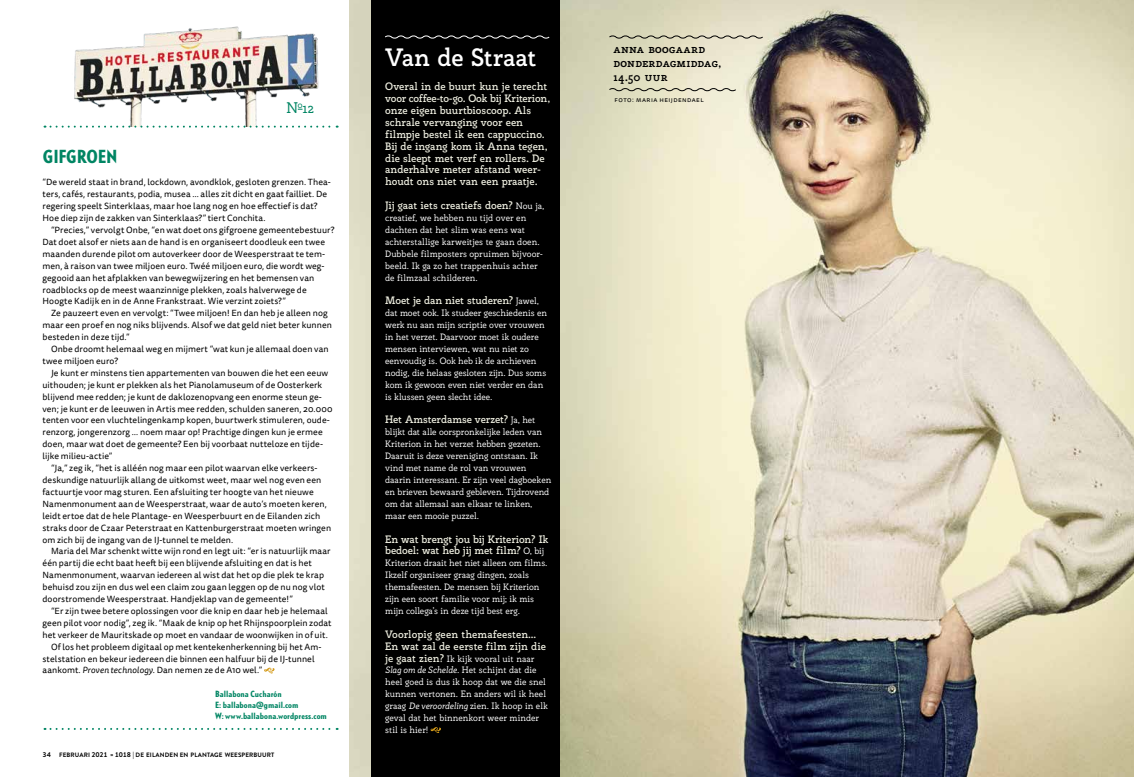
<style>
.page{position:relative;width:1134px;height:777px;background:#fff}
.page>*{position:absolute;margin:0;border:0;box-sizing:border-box;transform-origin:0 0}
.t1{font:700 24.5px "Rogliano";color:#fff}
.t2{font:700 16.8px "DTL Nobel TOT Con";letter-spacing:-.02em;color:#008563}
.t3{font:15px "Rogliano";color:#008563}
.t4{font:700 12px/14px "Rogliano";letter-spacing:.025em;color:#000}
.t5{font:700 10.5px/11.9px "Rogliano";letter-spacing:-.01em;color:#ececde}
.t6{font:9px/11.9px "Rogliano";letter-spacing:-.005em;color:#fff}
.t7{font:8.9px/11.9px "Tisa Sans Pro";letter-spacing:.005em;color:#000}
.t8{font:700 8px/11px "DTL Nobel TOT Con";letter-spacing:.005em;color:#008563}
.t9{font:7px "Tisa Sans Pro";letter-spacing:.07em;color:#000}
.t10{font:700 6.3px "Brandon Grotesque";letter-spacing:.02em;color:#000}
.s1{font-style:italic}
.s2{font-size:7px}
.s3{font-size:6px}
.s4{font-weight:400;font-size:9px;color:#fff}
.s5{font-weight:700;font-size:10.5px;color:#ececde}
</style>
<div class="page">
<div style="left:371px;top:0;width:189px;height:777px;background:#000"></div>
<img style="left:560px;top:0;width:574px;height:777px">
<img style="left:68px;top:26px;width:255px;height:100px">
<svg style="left:264px;top:667px;width:11px;height:6px"></svg>
<svg style="left:431px;top:727px;width:10px;height:6px"></svg>
<svg style="left:45px;top:126px;width:293px;height:2px"></svg>
<svg style="left:45px;top:728px;width:293px;height:2px"></svg>
<svg style="left:608px;top:34px;width:156px;height:6px"></svg>
<svg style="left:608px;top:87px;width:129px;height:5px"></svg>
<svg style="left:385px;top:35px;width:165px;height:4px"></svg>
<h2 class="t2" style="left:43px;top:144px;width:76px">GIFGROEN</h2>
<h3 class="t3" style="left:286px;top:98px;width:29px">N<sup>O</sup>12</h3>
<p class="t7" style="left:43px;top:177px;width:290px">“De wereld staat in brand, lockdown, avondklok, gesloten grenzen. Thea&shy;ters, cafés, restaurants, podia, musea … alles zit dicht en gaat failliet. De regering speelt Sinterklaas, maar hoe lang nog en hoe effectief is dat?<br>Hoe diep zijn de zakken van Sinterklaas?” tiert Conchita.</p>
<p class="t7" style="left:43px;top:224px;width:293px;text-indent:8px">“Precies,” vervolgt Onbe, “en wat doet ons gifgroene gemeentebestuur?<br>Dat doet alsof er niets aan de hand is en organiseert doodleuk een twee maanden durende pilot om autoverkeer door de Weesperstraat te tem&shy;men, à raison van twee miljoen euro. Twéé miljoen euro, die wordt weg&shy;gegooid aan het afplakken van bewegwijzering en het bemensen van roadblocks op de meest waanzinnige plekken, zoals halverwege de Hoogte Kadijk en in de Anne Frankstraat. Wie verzint zoiets?”</p>
<p class="t7" style="left:43px;top:307px;width:291px;text-indent:8px">Ze pauzeert even en vervolgt: “Twee miljoen! En dan heb je alleen nog maar een proef en nog niks blijvends. Alsof we dat geld niet beter kunnen besteden in deze tijd.”</p>
<p class="t7" style="left:43px;top:343px;width:288px;text-indent:8px">Onbe droomt helemaal weg en mijmert “wat kun je allemaal doen van twee miljoen euro?</p>
<p class="t7" style="left:51px;top:367px;width:279px">Je kunt er minstens tien appartementen van bouwen die het een eeuw</p>
<p class="t7" style="left:43px;top:379px;width:281px">uithouden; je kunt er plekken als het Pianolamuseum of de Oosterkerk</p>
<p class="t7" style="left:43px;top:391px;width:281px">blijvend mee redden; je kunt de daklozenopvang een enorme steun ge-</p>
<p class="t7" style="left:43px;top:403px;width:292px">ven; je kunt er de leeuwen in Artis mee redden, schulden saneren, 20.000</p>
<p class="t7" style="left:43px;top:415px;width:289px">tenten voor een vluchtelingenkamp kopen, buurtwerk stimuleren, oude-</p>
<p class="t7" style="left:43px;top:426px;width:282px">renzorg, jongerenzorg … noem maar op! Prachtige dingen kun je ermee</p>
<p class="t7" style="left:43px;top:438px;width:281px">doen, maar wat doet de gemeente? Een bij voorbaat nutteloze en tijde-</p>
<p class="t7" style="left:43px;top:450px;width:71px">lijke milieu-actie”</p>
<p class="t7" style="left:51px;top:462px;width:267px">“Ja,” zeg ik, “het is alléén nog maar een pilot waarvan elke verkeers-</p>
<p class="t7" style="left:43px;top:474px;width:280px">deskundige natuurlijk allang de uitkomst weet, maar wel nog even een</p>
<p class="t7" style="left:43px;top:486px;width:273px">factuurtje voor mag sturen. Een afsluiting ter hoogte van het nieuwe</p>
<p class="t7" style="left:43px;top:498px;width:286px">Namenmonument aan de Weesperstraat, waar de auto’s moeten keren,</p>
<p class="t7" style="left:43px;top:510px;width:279px">leidt ertoe dat de hele Plantage- en Weesperbuurt en de Eilanden zich</p>
<p class="t7" style="left:43px;top:522px;width:290px">straks door de Czaar Peterstraat en Kattenburgerstraat moeten wringen</p>
<p class="t7" style="left:43px;top:534px;width:192px">om zich bij de ingang van de IJ-tunnel te melden.</p>
<p class="t7" style="left:51px;top:545px;width:281px">Maria del Mar schenkt witte wijn rond en legt uit: “er is natuurlijk maar</p>
<p class="t7" style="left:43px;top:557px;width:271px">één partij die echt baat heeft bij een blijvende afsluiting en dat is het</p>
<p class="t7" style="left:43px;top:569px;width:283px">Namenmonument, waarvan iedereen al wist dat het op die plek te krap</p>
<p class="t7" style="left:43px;top:581px;width:284px">behuisd zou zijn en dus wel een claim zou gaan leggen op de nu nog vlot</p>
<p class="t7" style="left:43px;top:593px;width:252px">doorstromende Weesperstraat. Handjeklap van de gemeente!”</p>
<p class="t7" style="left:51px;top:605px;width:278px">“Er zijn twee betere oplossingen voor die knip en daar heb je helemaal</p>
<p class="t7" style="left:43px;top:617px;width:291px">geen pilot voor nodig”, zeg ik. “Maak de knip op het Rhijnspoorplein zodat</p>
<p class="t7" style="left:43px;top:629px;width:287px">het verkeer de Mauritskade op moet en vandaar de woonwijken in of uit.</p>
<p class="t7" style="left:51px;top:641px;width:272px">Of los het probleem digitaal op met kentekenherkenning bij het Am-</p>
<p class="t7" style="left:43px;top:653px;width:274px">stelstation en bekeur iedereen die binnen een halfuur bij de IJ-tunnel</p>
<p class="t7" style="left:43px;top:664px;width:221px">aankomt. <span class="s1">Proven technology</span>. Dan nemen ze de A10 wel.”</p>
<p class="t8" style="left:215px;top:688px;width:113px">Ballabona Cucharón<br>E: ballabona@gmail.com<br>W: www.ballabona.wordpress.com</p>
<p class="t10" style="left:43px;top:750px;width:233px"><span class="s2">34</span> FEBRUARI <span class="s2">2021</span> <span class="s3">»</span> <span class="s2">1018 |</span> DE EILANDEN EN PLANTAGE WEESPERBUURT</p>
<h1 class="t1" style="left:385px;top:42px;width:153px">Van de Straat</h1>
<p class="t5" style="left:385px;top:80px;width:167px">Overal in de buurt kun je terecht voor coffee-to-go. Ook bij Kriterion, onze eigen buurtbioscoop. Als schrale vervanging voor een filmpje bestel ik een cappuccino.<br>Bij de ingang kom ik Anna tegen, die sleept met verf en rollers. De anderhalve meter afstand weer&shy;houdt ons niet van een praatje.</p>
<p class="t5" style="left:385px;top:199px;width:161px">Jij gaat iets creatiefs doen? <span class="s4">Nou ja,</span></p>
<p class="t6" style="left:385px;top:212px;width:159px">creatief, we hebben nu tijd over en dachten dat het slim was eens wat achterstallige karweitjes te gaan doen.<br>Dubbele filmposters opruimen bijvoor&shy;beeld. Ik ga zo het trappenhuis achter de filmzaal schilderen.</p>
<p class="t5" style="left:385px;top:295px;width:155px">Moet je dan niet studeren? <span class="s4">Jawel,</span></p>
<p class="t6" style="left:385px;top:307px;width:163px">dat moet ook. Ik studeer geschiedenis en werk nu aan mijn scriptie over vrouwen in het verzet. Daarvoor moet ik oudere mensen interviewen, wat nu niet zo eenvoudig is. Ook heb ik de archieven nodig, die helaas gesloten zijn. Dus soms kom ik gewoon even niet verder en dan is klussen geen slecht idee.</p>
<p class="t5" style="left:385px;top:414px;width:152px">Het Amsterdamse verzet? <span class="s4">Ja, het</span></p>
<p class="t6" style="left:385px;top:426px;width:168px">blijkt dat alle oorspronkelijke leden van Kriterion in het verzet hebben gezeten.<br>Daaruit is deze vereniging ontstaan. Ik vind met name de rol van vrouwen daarin interessant. Er zijn veel dagboeken en brieven bewaard gebleven. Tijdrovend om dat allemaal aan elkaar te linken, maar een mooie puzzel.</p>
<p class="t5" style="left:385px;top:533px;width:165px">En wat brengt jou bij Kriterion? Ik bedoel: wat heb jij met film? <span class="s4">O, bij</span></p>
<p class="t6" style="left:385px;top:557px;width:164px">Kriterion draait het niet alleen om films.<br>Ikzelf organiseer graag dingen, zoals themafeesten. De mensen bij Kriterion zijn een soort familie voor mij; ik mis mijn collega’s in deze tijd best erg.</p>
<p class="t5" style="left:385px;top:628px;width:162px">Voorlopig geen themafeesten…<br>En wat zal de eerste film zijn die</p>
<p class="t6" style="left:385px;top:652px;width:164px"><span class="s5">je gaat zien?</span> Ik kijk vooral uit naar <span class="s1">Slag om de Schelde</span>. Het schijnt dat die heel goed is dus ik hoop dat we die snel kunnen vertonen. En anders wil ik heel graag <span class="s1">De veroordeling</span> zien. Ik hoop in elk geval dat het binnenkort weer minder stil is hier!</p>
<h3 class="t4" style="left:613px;top:41px;width:109px">anna boogaard donderdagmiddag,<br>14.50 uur</h3>
<p class="t9" style="left:614px;top:95px;width:91px">foto: maria heijdendael</p>
</div>
